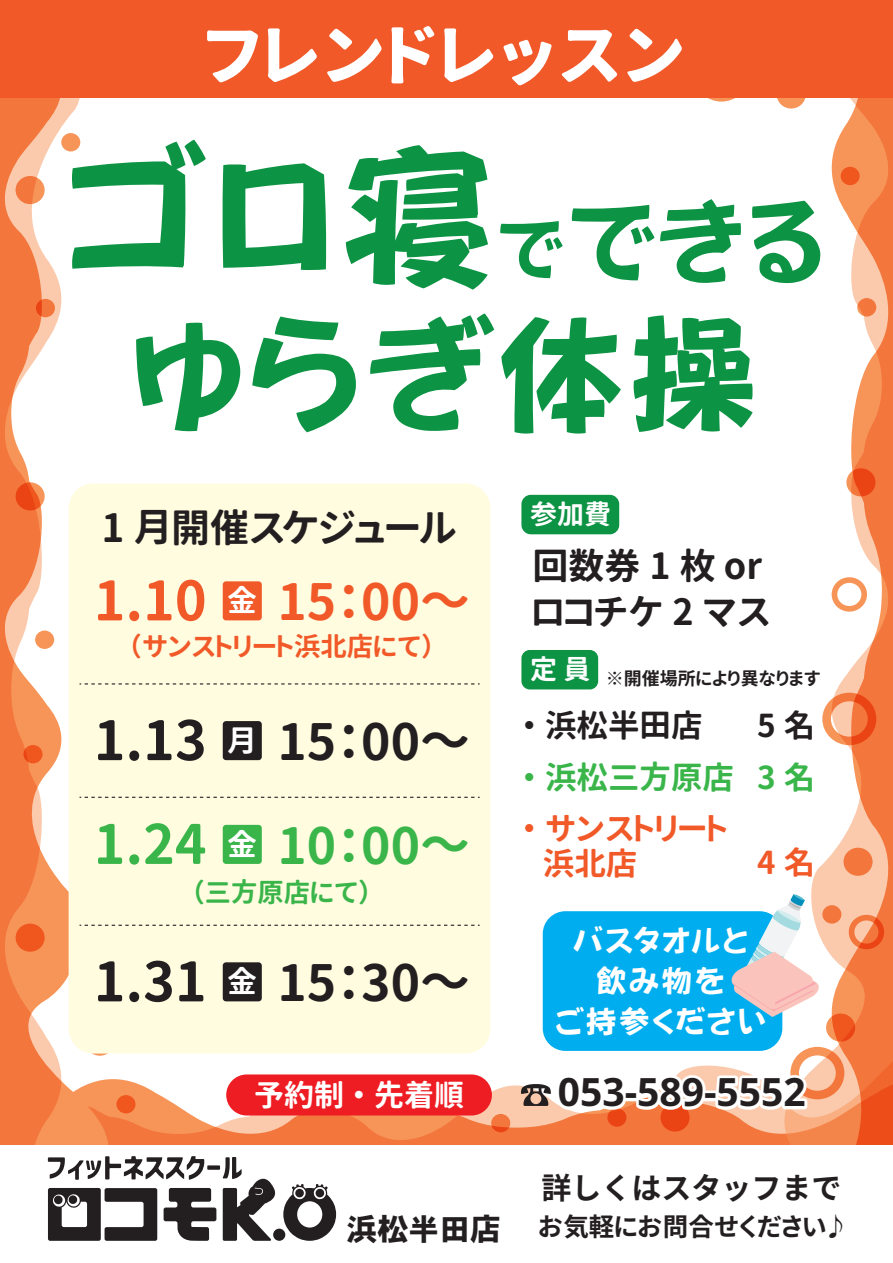
<style>
.page{position:relative;width:893px;height:1263px;background:#fff}
.page>*{position:absolute;margin:0;border:0;box-sizing:border-box;transform-origin:0 0}
.t1{font:161.25px "Yuyu Gothictai EGP4 Extra SJIS";color:#0d9344}
.t2{font:131.25px "Yuyu Gothictai EGP4 Extra SJIS";color:#0d9344}
.t3{font:65.85px "Gen Jyuu Gothic L P Heavy";letter-spacing:.05em;color:#fff}
.t4{font:49.95px/103.8px "Gen Jyuu Gothic L P Bold";color:#231f20}
.t5{font:49.95px "Gen Jyuu Gothic L P Bold";color:#f15929}
.t6{font:700 39px "Spica Neue P";color:#231f20}
.t7{font:39px "Gen Jyuu Gothic L P Bold";letter-spacing:-.045em;color:#231f20}
.t8{font:36px/45.9px "Gen Jyuu Gothic L P Bold";color:#231f20}
.t9{font:31.5px/40.5px "Yuyu Gothictai EGP4 Extra SJIS";letter-spacing:.055em;color:#fff;text-align:center}
.t10{font:31.5px/34.5px "Gen Jyuu Gothic L P Bold";color:#f15929}
.t11{font:31.5px "Gen Jyuu Gothic L P Bold";color:#3ab54a}
.t12{font:31.5px "Gen Jyuu Gothic L P Bold";color:#231f20}
.t13{font:700 30px "Spica Neue";color:#231f20}
.t14{font:30px "Gen Jyuu Gothic L P Bold";color:#fff}
.t15{font:27px "Gen Jyuu Gothic L P Bold";color:#fff}
.t16{font:26.25px "Gen Jyuu Gothic L P Bold";color:#f15929}
.t17{font:26.25px "Gen Jyuu Gothic L P Bold";color:#3ab54a}
.t18{font:700 25.5px "Spica Neue P";color:#231f20}
.t19{font:18px "Gen Jyuu Gothic L P Bold";color:#231f20}
.s1{font-size:72.75px}
.s2{font-size:96.3px}
.s3{font-size:54.15px}
.s4{font-size:54.15px;color:#3ab54a}
.s5{color:#3ab54a}
.s6{font-family:"HG Heisei Kakugothictai W9";font-weight:400;font-size:30.9px}
</style>
<div class="page">
<svg style="left:135px;top:97px;width:647px;height:9px"></svg>
<svg style="left:504px;top:1033px;width:280px;height:111px"></svg>
<svg style="left:784px;top:97px;width:109px;height:1047px"></svg>
<svg style="left:0;top:97px;width:109px;height:1047px"></svg>
<svg style="left:777px;top:80px;width:29px;height:29px"></svg>
<div style="left:694px;top:49px;width:54px;height:53px;border:9px solid #f79559;border-radius:50%"></div>
<div style="left:790px;top:1047px;width:54px;height:52px;border:9px solid #f79559;border-radius:50%"></div>
<div style="left:822px;top:693px;width:54px;height:52px;border:9px solid #f79559;border-radius:50%"></div>
<svg style="left:846px;top:468px;width:29px;height:28px"></svg>
<svg style="left:826px;top:1013px;width:29px;height:29px"></svg>
<div style="left:843px;top:848px;width:29px;height:28px;background:#f3763c;border-radius:50%"></div>
<div style="left:660px;top:1103px;width:29px;height:28px;background:#eb4414;border-radius:50%"></div>
<div style="left:16px;top:923px;width:29px;height:29px;background:#ef571f;border-radius:50%"></div>
<svg style="left:16px;top:482px;width:29px;height:28px"></svg>
<svg style="left:16px;top:176px;width:29px;height:28px"></svg>
<div style="left:841px;top:167px;width:19px;height:18px;background:#ef571f;border-radius:50%"></div>
<div style="left:849px;top:915px;width:35px;height:34px;border:6px solid #f79559;border-radius:50%"></div>
<div style="left:832px;top:577px;width:35px;height:35px;border:6px solid #f79559;border-radius:50%"></div>
<svg style="left:857px;top:298px;width:19px;height:18px"></svg>
<div style="left:822px;top:905px;width:19px;height:18px;background:#f3763c;border-radius:50%"></div>
<div style="left:607px;top:1108px;width:19px;height:19px;background:#eb4414;border-radius:50%"></div>
<svg style="left:491px;top:1114px;width:19px;height:18px"></svg>
<svg style="left:24px;top:745px;width:19px;height:18px"></svg>
<div style="left:35px;top:630px;width:19px;height:19px;background:#f79559;border-radius:50%"></div>
<svg style="left:36px;top:299px;width:19px;height:18px"></svg>
<div style="left:61px;top:133px;width:19px;height:18px;background:#f79559;border-radius:50%"></div>
<div style="left:69px;top:483px;width:421px;height:570px;background:#fffce0;border-radius:25px"></div>
<div style="left:0;top:0;width:893px;height:97px;background:#f15929"></div>
<svg style="left:42px;top:958px;width:462px;height:283px"></svg>
<div style="left:226px;top:1074px;width:266px;height:41px;background:#ee1d23;border-radius:21px"></div>
<svg style="left:521px;top:1070px;width:290px;height:44px"></svg>
<div style="left:521px;top:650px;width:77px;height:39px;background:#0d9344;border-radius:8px"></div>
<div style="left:543px;top:911px;width:239px;height:140px;background:#00aeef;border-radius:23px"></div>
<svg style="left:732px;top:894px;width:87px;height:123px"></svg>
<div style="left:223px;top:962px;width:39px;height:39px;background:#231f20;border-radius:3px"></div>
<div style="left:223px;top:721px;width:39px;height:39px;background:#231f20;border-radius:3px"></div>
<div style="left:223px;top:825px;width:39px;height:39px;background:#3ab54a;border-radius:3px"></div>
<div style="left:223px;top:581px;width:39px;height:39px;background:#f15929;border-radius:3px"></div>
<svg style="left:80px;top:683px;width:400px;height:1px"></svg>
<svg style="left:80px;top:797px;width:400px;height:1px"></svg>
<svg style="left:80px;top:925px;width:400px;height:1px"></svg>
<div style="left:521px;top:495px;width:98px;height:39px;background:#0d9344;border-radius:9px"></div>
<h3 class="t3" style="left:204px;top:5px;width:483px">フレンドレッスン</h3>
<h1 class="t1" style="left:62px;top:135px;width:765px">ゴロ寝<span class="s1">で</span><span class="s2">できる</span></h1>
<h2 class="t2" style="left:129px;top:309px;width:631px">ゆらぎ体操</h2>
<p class="t7" style="left:101px;top:499px;width:358px">1 月開催スケジュール</p>
<p class="t5" style="left:94px;top:565px;width:378px"><span class="s3">1.10</span> <sup>金</sup> 15：00～</p>
<p class="t16" style="left:129px;top:627px;width:307px">（サンストリート浜北店にて）</p>
<p class="t4" style="left:94px;top:689px;width:378px"><span class="s3">1.13</span> <sup>月</sup> 15：00～<br><span class="s4">1.24</span> <sup>金</sup> <span class="s5">10：00～</span></p>
<p class="t17" style="left:192px;top:873px;width:181px">（三方原店にて）</p>
<p class="t4" style="left:94px;top:930px;width:378px"><span class="s3">1.31</span> <sup>金</sup> 15：30～</p>
<p class="t15" style="left:530px;top:494px;width:82px">参加費</p>
<p class="t8" style="left:533px;top:542px;width:240px">回数券 1 枚 orロコチケ 2 マス</p>
<p class="t15" style="left:530px;top:650px;width:62px">定 員</p>
<p class="t12" style="left:521px;top:703px;width:183px">・浜松半田店</p>
<p class="t12" style="left:757px;top:703px;width:59px">5名</p>
<p class="t11" style="left:757px;top:754px;width:59px">3名</p>
<p class="t19" style="left:606px;top:665px;width:217px">※開催場所により異なります</p>
<p class="t11" style="left:521px;top:754px;width:214px">・浜松三方原店</p>
<p class="t10" style="left:543px;top:811px;width:186px;text-indent:-21px">・サンストリート浜北店</p>
<p class="t10" style="left:757px;top:844px;width:59px">4名</p>
<p class="t9" style="left:555px;top:920px;width:213px">バスタオルと飲み物を<br>ご持参ください</p>
<p class="t14" style="left:254px;top:1073px;width:211px">予約制・先着順</p>
<p class="t6" style="left:558px;top:1062px;width:249px">053-589-5552</p>
<p class="t13" style="left:541px;top:1165px;width:301px">詳しくはスタッフまで</p>
<p class="t18" style="left:347px;top:1207px;width:500px"><span class="s6">浜松半田店</span> お気軽にお問合せください♪</p>
</div>
